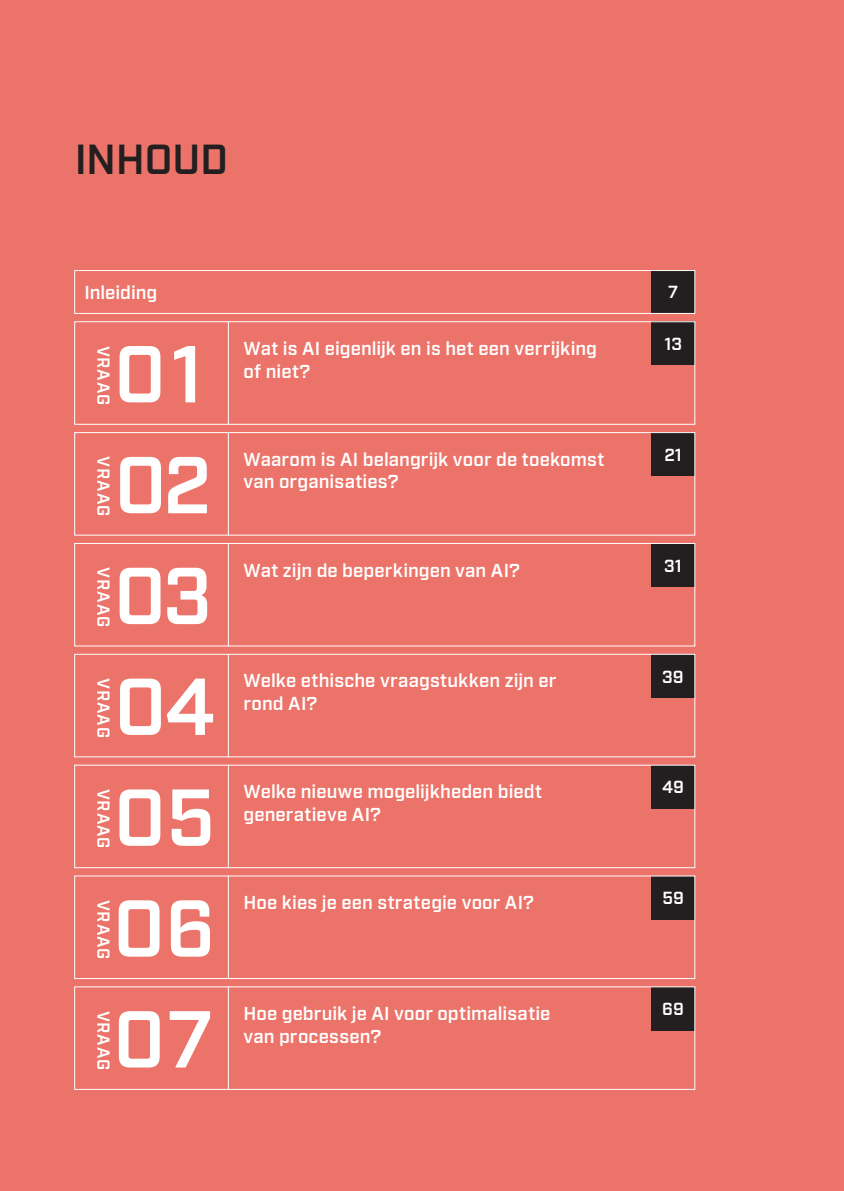
<style>
.page{position:relative;width:844px;height:1191px;background:#fff}
.page>*{position:absolute;margin:0;border:0;box-sizing:border-box;transform-origin:0 0}
.t1{font:600 80.5px "Industry";letter-spacing:.005em;color:#fff}
.t2{font:600 42px "Industry";letter-spacing:-.005em;color:#231f20}
.t3{font:600 18.72px "Industry";letter-spacing:.005em;color:#fff}
.t4{font:600 17.5px "Industry";color:#fff}
.t5{font:600 17.32px "Industry";letter-spacing:.045em;color:#fff}
</style>
<div class="page">
<div style="left:0;top:0;width:843px;height:1191px;background:#ec7369"></div>
<div style="left:651px;top:270px;width:43px;height:43px;background:#231f20"></div>
<div style="left:74px;top:270px;width:621px;height:44px;border:1px solid #fff"></div>
<div style="left:651px;top:543px;width:43px;height:44px;background:#231f20"></div>
<div style="left:74px;top:543px;width:621px;height:103px;border:1px solid #fff"></div>
<hr style="left:228px;top:543px;width:1px;height:103px;background:#fff">
<div style="left:651px;top:765px;width:43px;height:44px;background:#231f20"></div>
<div style="left:74px;top:764px;width:621px;height:104px;border:1px solid #fff"></div>
<hr style="left:228px;top:764px;width:1px;height:104px;background:#fff">
<div style="left:651px;top:432px;width:43px;height:44px;background:#231f20"></div>
<div style="left:74px;top:432px;width:621px;height:103px;border:1px solid #fff"></div>
<hr style="left:228px;top:432px;width:1px;height:103px;background:#fff">
<div style="left:651px;top:321px;width:43px;height:44px;background:#231f20"></div>
<div style="left:74px;top:321px;width:621px;height:104px;border:1px solid #fff"></div>
<hr style="left:228px;top:321px;width:1px;height:104px;background:#fff">
<div style="left:651px;top:654px;width:43px;height:44px;background:#231f20"></div>
<div style="left:74px;top:654px;width:621px;height:103px;border:1px solid #fff"></div>
<hr style="left:228px;top:654px;width:1px;height:103px;background:#fff">
<div style="left:651px;top:876px;width:43px;height:43px;background:#231f20"></div>
<div style="left:74px;top:875px;width:621px;height:104px;border:1px solid #fff"></div>
<hr style="left:228px;top:875px;width:1px;height:104px;background:#fff">
<div style="left:651px;top:986px;width:43px;height:44px;background:#231f20"></div>
<div style="left:74px;top:986px;width:621px;height:103px;border:1px solid #fff"></div>
<hr style="left:228px;top:986px;width:1px;height:103px;background:#fff">
<h2 class="t2" style="left:75px;top:135px;width:155px">INHOUD</h2>
<p class="t3" style="left:84px;top:281px;width:74px">Inleiding</p>
<p class="t4" style="left:668px;top:282px;width:11px">7</p>
<p class="t5" style="left:114px;top:345px;width:61px;rotate:90deg">VRAAG</p>
<h1 class="t1" style="left:114px;top:327px;width:90px">01</h1>
<p class="t5" style="left:114px;top:456px;width:61px;rotate:90deg">VRAAG</p>
<h1 class="t1" style="left:115px;top:437px;width:98px">02</h1>
<p class="t5" style="left:114px;top:567px;width:61px;rotate:90deg">VRAAG</p>
<h1 class="t1" style="left:114px;top:548px;width:99px">03</h1>
<p class="t5" style="left:114px;top:678px;width:61px;rotate:90deg">VRAAG</p>
<h1 class="t1" style="left:115px;top:659px;width:102px">04</h1>
<p class="t5" style="left:114px;top:789px;width:61px;rotate:90deg">VRAAG</p>
<h1 class="t1" style="left:114px;top:770px;width:103px">05</h1>
<p class="t5" style="left:114px;top:899px;width:61px;rotate:90deg">VRAAG</p>
<h1 class="t1" style="left:113px;top:881px;width:103px">06</h1>
<p class="t5" style="left:114px;top:1010px;width:61px;rotate:90deg">VRAAG</p>
<h1 class="t1" style="left:113px;top:991px;width:101px">07</h1>
<p class="t3" style="left:243px;top:337px;width:355px">Wat is AI eigenlijk en is het een verrijking</p>
<p class="t4" style="left:664px;top:333px;width:19px">13</p>
<p class="t3" style="left:243px;top:360px;width:68px">of niet?</p>
<p class="t3" style="left:243px;top:448px;width:362px">Waarom is AI belangrijk voor de toekomst</p>
<p class="t4" style="left:664px;top:444px;width:19px">21</p>
<p class="t3" style="left:243px;top:471px;width:157px">van organisaties?</p>
<p class="t3" style="left:243px;top:559px;width:278px">Wat zijn de beperkingen van AI?</p>
<p class="t4" style="left:664px;top:555px;width:19px">31</p>
<p class="t3" style="left:243px;top:670px;width:314px">Welke ethische vraagstukken zijn er</p>
<p class="t4" style="left:662px;top:666px;width:23px">39</p>
<p class="t3" style="left:243px;top:692px;width:75px">rond AI?</p>
<p class="t3" style="left:243px;top:780px;width:300px">Welke nieuwe mogelijkheden biedt</p>
<p class="t4" style="left:662px;top:777px;width:23px">49</p>
<p class="t3" style="left:243px;top:803px;width:139px">generatieve AI?</p>
<p class="t3" style="left:243px;top:891px;width:292px">Hoe kies je een strategie voor AI?</p>
<p class="t4" style="left:662px;top:887px;width:23px">59</p>
<p class="t3" style="left:243px;top:1002px;width:308px">Hoe gebruik je AI voor optimalisatie</p>
<p class="t4" style="left:662px;top:998px;width:23px">69</p>
<p class="t3" style="left:243px;top:1025px;width:139px">van processen?</p>
</div>
